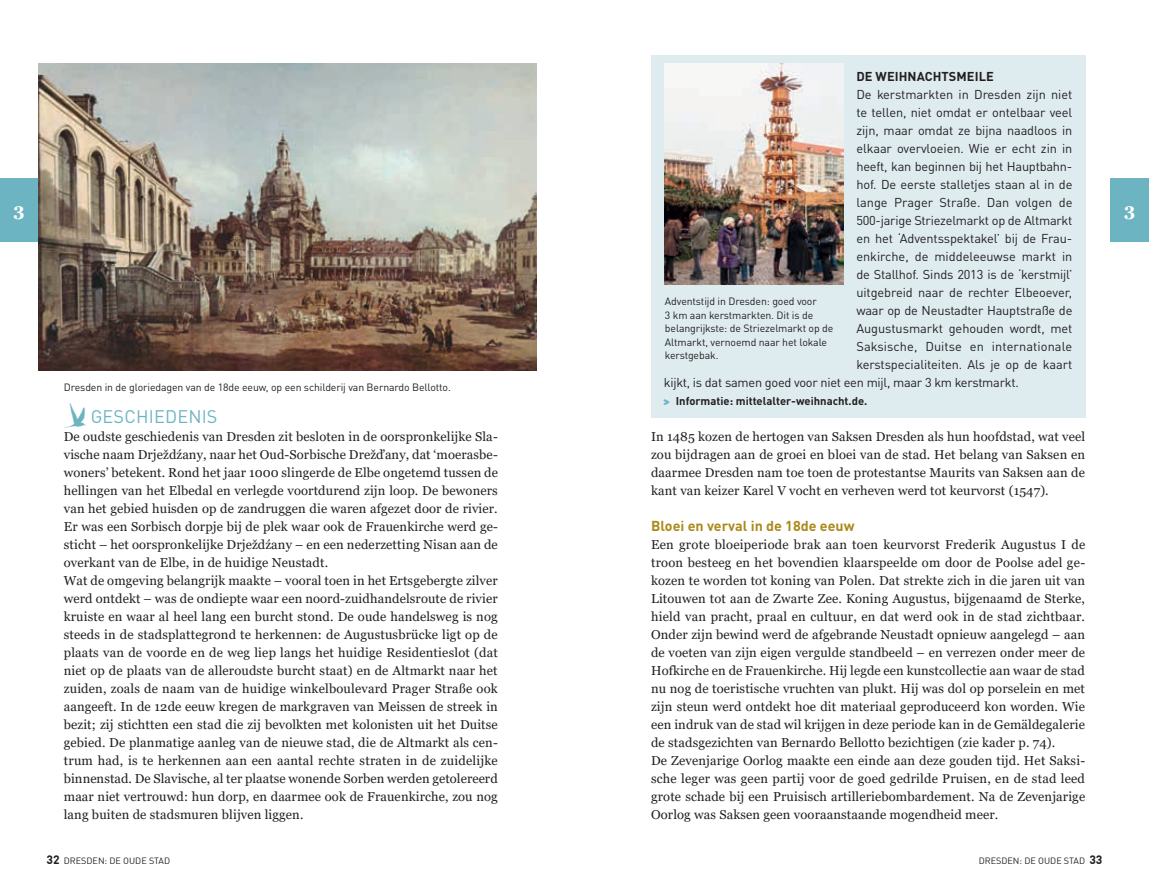
<style>
.page{position:relative;width:1149px;height:893px;background:#fff}
.page>*{position:absolute;margin:0;border:0;box-sizing:border-box;transform-origin:0 0}
.t1{font:18px "DIN Pro";letter-spacing:.01em;color:#6db4c2}
.t2{font:700 18px "Georgia";color:#fff}
.t3{font:700 14.25px "DIN Pro";color:#ab8a1b}
.t4{font:12.9px/18px "Georgia";letter-spacing:.01em;color:#231f20}
.t5{font:12.75px "DIN Pro";letter-spacing:-.01em;color:#231f20}
.t6{font:12.75px "DIN Pro";letter-spacing:.01em;color:#231f20}
.t7{font:700 12.75px "DIN Pro";letter-spacing:.005em;color:#231f20}
.t8{font:700 12px "DIN Round Offc";color:#231f20}
.t9{font:700 11.25px "DIN Pro";color:#231f20}
.t10{font:10.5px/13.5px "DIN Pro";letter-spacing:-.01em;color:#231f20}
.t11{font:9px "DIN Round Offc";color:#231f20}
.s1{font-family:"Dominicus";font-weight:400;color:#6db4c2}
.s2{font-family:"Dominicus";font-size:36px}
.s3{font-weight:700;font-size:12px}
</style>
<div class="page">
<div style="left:1110px;top:179px;width:38px;height:63px;background:#6db4c2"></div>
<div style="left:0;top:179px;width:38px;height:63px;background:#6db4c2"></div>
<div style="left:651px;top:55px;width:433px;height:363px;background:#deecf0"></div>
<img style="left:664px;top:64px;width:179px;height:220px">
<img style="left:38px;top:64px;width:498px;height:306px">
<p class="t7" style="left:856px;top:66px;width:139px">DE WEIHNACHTSMEILE</p>
<p class="t5" style="left:856px;top:84px;width:217px">De kerstmarkten in Dresden zijn niet</p>
<p class="t5" style="left:856px;top:102px;width:217px">te tellen, niet omdat er ontelbaar veel</p>
<p class="t5" style="left:856px;top:120px;width:217px">zijn, maar omdat ze bijna naadloos in</p>
<p class="t5" style="left:856px;top:138px;width:217px">elkaar overvloeien. Wie er echt zin in</p>
<p class="t5" style="left:856px;top:156px;width:217px">heeft, kan beginnen bij het Hauptbahn-</p>
<p class="t5" style="left:856px;top:174px;width:217px">hof. De eerste stalletjes staan al in de</p>
<p class="t5" style="left:856px;top:192px;width:217px">lange Prager Straße. Dan volgen de</p>
<p class="t5" style="left:856px;top:210px;width:217px">500-jarige Striezelmarkt op de Altmarkt</p>
<p class="t5" style="left:856px;top:228px;width:217px">en het ‘Adventsspektakel’ bij de Frau-</p>
<p class="t5" style="left:856px;top:246px;width:217px">enkirche, de middeleeuwse markt in</p>
<p class="t5" style="left:856px;top:264px;width:217px">de Stallhof. Sinds 2013 is de ‘kerstmijl’</p>
<p class="t5" style="left:856px;top:282px;width:217px">uitgebreid naar de rechter Elbeoever,</p>
<p class="t5" style="left:856px;top:300px;width:217px">waar op de Neustadter Hauptstraße de</p>
<p class="t5" style="left:856px;top:318px;width:217px">Augustusmarkt gehouden wordt, met</p>
<p class="t6" style="left:856px;top:336px;width:217px">Saksische, Duitse en internationale</p>
<p class="t5" style="left:856px;top:354px;width:217px">kerstspecialiteiten. Als je op de kaart</p>
<p class="t5" style="left:663px;top:372px;width:356px">kijkt, is dat samen goed voor niet een mijl, maar 3 km kerstmarkt.</p>
<p class="t9" style="left:663px;top:392px;width:205px"><span class="s1">&gt;</span> Informatie: mittelalter-weihnacht.de.</p>
<h1 class="t2" style="left:14px;top:198px;width:13px">3</h1>
<h1 class="t2" style="left:1123px;top:198px;width:13px">3</h1>
<p class="t10" style="left:664px;top:293px;width:170px">Adventstijd in Dresden: goed voor<br>3 km aan kerstmarkten. Dit is de belangrijkste: de Striezelmarkt op de<br>Altmarkt, vernoemd naar het lokale kerstgebak.</p>
<p class="t10" style="left:64px;top:380px;width:388px">Dresden in de gloriedagen van de 18de eeuw, op een schilderij van Bernardo Bellotto.</p>
<h1 class="t1" style="left:64px;top:402px;width:155px"><span class="s2">?</span> GESCHIEDENIS</h1>
<p class="t4" style="left:64px;top:428px;width:435px">De oudste geschiedenis van Dresden zit besloten in de oorspronkelijke Sla&shy;vische naam Drježdźany, naar het Oud-Sorbische Drežďany, dat ‘moerasbe&shy;woners’ betekent. Rond het jaar 1000 slingerde de Elbe ongetemd tussen de hellingen van het Elbedal en verlegde voortdurend zijn loop. De bewoners van het gebied huisden op de zandruggen die waren afgezet door de rivier.<br>Er was een Sorbisch dorpje bij de plek waar ook de Frauenkirche werd ge&shy;sticht – het oorspronkelijke Drježdźany – en een nederzetting Nisan aan de overkant van de Elbe, in de huidige Neustadt.<br>Wat de omgeving belangrijk maakte – vooral toen in het Ertsgebergte zilver werd ontdekt – was de ondiepte waar een noord-zuidhandelsroute de rivier kruiste en waar al heel lang een burcht stond. De oude handelsweg is nog steeds in de stadsplattegrond te herkennen: de Augustusbrücke ligt op de plaats van de voorde en de weg liep langs het huidige Residentieslot (dat niet op de plaats van de alleroudste burcht staat) en de Altmarkt naar het zuiden, zoals de naam van de huidige winkelboulevard Prager Straße ook aangeeft. In de 12de eeuw kregen de markgraven van Meissen de streek in bezit; zij stichtten een stad die zij bevolkten met kolonisten uit het Duitse gebied. De planmatige aanleg van de nieuwe stad, die de Altmarkt als cen&shy;trum had, is te herkennen aan een aantal rechte straten in de zuidelijke binnenstad. De Slavische, al ter plaatse wonende Sorben werden getolereerd maar niet vertrouwd: hun dorp, en daarmee ook de Frauenkirche, zou nog lang buiten de stadsmuren blijven liggen.</p>
<p class="t4" style="left:651px;top:428px;width:435px;text-align:justify">In 1485 kozen de hertogen van Saksen Dresden als hun hoofdstad, wat veel zou bijdragen aan de groei en bloei van de stad. Het belang van Saksen en daarmee Dresden nam toe toen de protestantse Maurits van Saksen aan de kant van keizer Karel V vocht en verheven werd tot keurvorst (1547).</p>
<p class="t3" style="left:651px;top:514px;width:205px">Bloei en verval in de 18de eeuw</p>
<p class="t4" style="left:651px;top:536px;width:435px">Een grote bloeiperiode brak aan toen keurvorst Frederik Augustus I de troon besteeg en het bovendien klaarspeelde om door de Poolse adel ge&shy;kozen te worden tot koning van Polen. Dat strekte zich in die jaren uit van Litouwen tot aan de Zwarte Zee. Koning Augustus, bijgenaamd de Sterke, hield van pracht, praal en cultuur, en dat werd ook in de stad zichtbaar.<br>Onder zijn bewind werd de afgebrande Neustadt opnieuw aangelegd – aan de voeten van zijn eigen vergulde standbeeld – en verrezen onder meer de Hofkirche en de Frauenkirche. Hij legde een kunstcollectie aan waar de stad nu nog de toeristische vruchten van plukt. Hij was dol op porselein en met zijn steun werd ontdekt hoe dit materiaal geproduceerd kon worden. Wie een indruk van de stad wil krijgen in deze periode kan in de Gemäldegalerie de stadsgezichten van Bernardo Bellotto bezichtigen (zie kader p. 74).<br>De Zevenjarige Oorlog maakte een einde aan deze gouden tijd. Het Saksi&shy;sche leger was geen partij voor de goed gedrilde Pruisen, en de stad leed grote schade bij een Pruisisch artilleriebombardement. Na de Zevenjarige Oorlog was Saksen geen vooraanstaande mogendheid meer.</p>
<p class="t11" style="left:46px;top:855px;width:125px"><span class="s3">32</span> DRESDEN: DE OUDE STAD</p>
<p class="t8" style="left:1089px;top:852px;width:15px">33</p>
<p class="t11" style="left:978px;top:855px;width:108px">DRESDEN: DE OUDE STAD</p>
</div>
